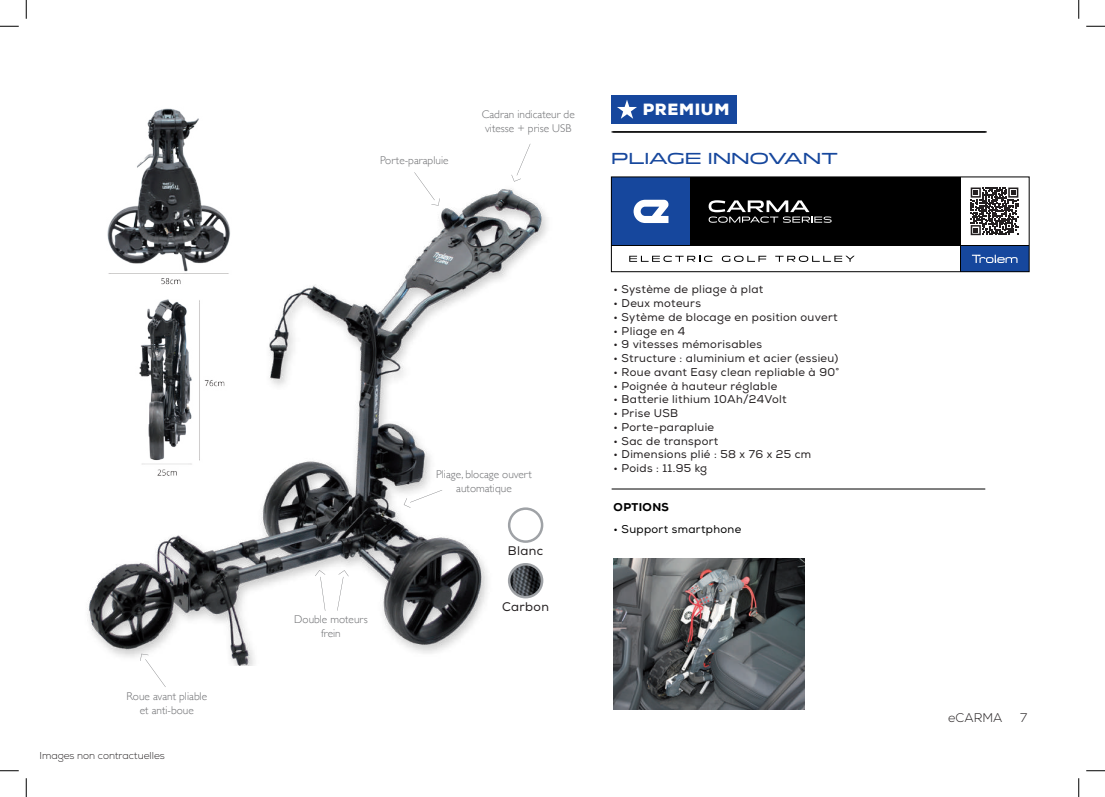
<style>
.page{position:relative;width:1105px;height:797px;background:#fff}
.page>*{position:absolute;margin:0;border:0;box-sizing:border-box;transform-origin:0 0}
.t1{font:500 16.25px "Panchang";letter-spacing:.03em;color:#16479d}
.t2{font:900 16.25px "Nexa";letter-spacing:.04em;color:#fff}
.t3{font:12.5px "Nexa";letter-spacing:.03em;color:#231f20}
.t4{font:300 12.5px "Nexa";color:#231f20}
.t5{font:11.25px "Nexa";letter-spacing:.03em;color:#231f20}
.t6{font:300 11.25px/13.5px "Gill Sans";color:#6c6d70;text-align:center}
.t7{font:11.25px "Nexa";letter-spacing:.03em;color:#000}
.t8{font:800 11.25px "Nexa";letter-spacing:.03em;color:#000}
.t9{font:300 10px "Nexa";color:#231f20}
</style>
<div class="page">
<hr style="left:613px;top:132px;width:374px;height:1px;background:#231f20">
<hr style="left:612px;top:132px;width:374px;height:1px;background:#000">
<hr style="left:612px;top:489px;width:373px;height:1px;background:#000">
<hr style="left:611px;top:132px;width:374px;height:1px;background:#000">
<img style="left:87px;top:189px;width:460px;height:476px">
<img style="left:87px;top:108px;width:172px;height:417px">
<svg style="left:414px;top:172px;width:26px;height:34px"></svg>
<svg style="left:140px;top:653px;width:26px;height:34px"></svg>
<svg style="left:404px;top:490px;width:38px;height:18px"></svg>
<svg style="left:315px;top:570px;width:10px;height:41px"></svg>
<svg style="left:337px;top:570px;width:12px;height:40px"></svg>
<img style="left:614px;top:559px;width:190px;height:150px">
<svg style="left:511px;top:144px;width:19px;height:38px"></svg>
<div style="left:611px;top:95px;width:125px;height:29px;background:#16479d"></div>
<svg style="left:617px;top:100px;width:20px;height:19px"></svg>
<div style="left:611px;top:177px;width:80px;height:69px;background:#16479d"></div>
<div style="left:691px;top:177px;width:269px;height:69px;background:#000"></div>
<div style="left:960px;top:246px;width:69px;height:26px;background:#16479d"></div>
<svg style="left:634px;top:200px;width:34px;height:23px"></svg>
<svg style="left:629px;top:256px;width:83px;height:6px"></svg>
<svg style="left:722px;top:256px;width:44px;height:6px"></svg>
<svg style="left:775px;top:256px;width:80px;height:6px"></svg>
<hr style="left:960px;top:177px;width:1px;height:95px;background:#000">
<hr style="left:611px;top:245px;width:418px;height:1px;background:#000">
<svg style="left:709px;top:200px;width:122px;height:23px"></svg>
<svg style="left:972px;top:255px;width:45px;height:8px"></svg>
<div style="left:611px;top:176px;width:418px;height:96px;border:1px solid #000"></div>
<svg style="left:971px;top:187px;width:47px;height:48px"></svg>
<svg style="left:0;top:25px;width:19px;height:2px"></svg>
<svg style="left:1086px;top:25px;width:19px;height:2px"></svg>
<svg style="left:0;top:770px;width:19px;height:1px"></svg>
<svg style="left:1086px;top:770px;width:19px;height:1px"></svg>
<svg style="left:25px;top:0;width:2px;height:19px"></svg>
<svg style="left:25px;top:778px;width:2px;height:19px"></svg>
<svg style="left:1078px;top:0;width:1px;height:19px"></svg>
<svg style="left:1078px;top:778px;width:1px;height:19px"></svg>
<p class="t6" style="left:126px;top:689px;width:82px">Roue avant pliable et anti-boue</p>
<p class="t9" style="left:40px;top:750px;width:127px">Images non contractuelles</p>
<p class="t6" style="left:380px;top:152px;width:70px">Porte-parapluie</p>
<p class="t6" style="left:482px;top:107px;width:94px;text-align:left">Cadran indicateur de vitesse + prise USB</p>
<h1 class="t2" style="left:643px;top:99px;width:88px">PREMIUM</h1>
<h1 class="t1" style="left:611px;top:149px;width:228px">PLIAGE INNOVANT</h1>
<p class="t6" style="left:294px;top:612px;width:75px">Double moteurs frein</p>
<p class="t6" style="left:436px;top:467px;width:97px">Pliage, blocage ouvert automatique</p>
<p class="t3" style="left:508px;top:543px;width:37px">Blanc</p>
<p class="t3" style="left:502px;top:599px;width:48px">Carbon</p>
<p class="t5" style="left:614px;top:283px;width:151px">• Système de pliage à plat</p>
<p class="t5" style="left:614px;top:296px;width:89px">• Deux moteurs</p>
<p class="t5" style="left:614px;top:310px;width:226px">• Sytème de blocage en position ouvert</p>
<p class="t5" style="left:614px;top:324px;width:73px">• Pliage en 4</p>
<p class="t5" style="left:614px;top:338px;width:150px">• 9 vitesses mémorisables</p>
<p class="t5" style="left:614px;top:351px;width:226px">• Structure : aluminium et acier (essieu)</p>
<p class="t5" style="left:614px;top:365px;width:227px">• Roue avant Easy clean repliable à 90°</p>
<p class="t5" style="left:614px;top:379px;width:165px">• Poignée à hauteur réglable</p>
<p class="t5" style="left:614px;top:393px;width:174px">• Batterie lithium 10Ah/24Volt</p>
<p class="t5" style="left:614px;top:406px;width:66px">• Prise USB</p>
<p class="t5" style="left:614px;top:420px;width:102px">• Porte-parapluie</p>
<p class="t5" style="left:614px;top:434px;width:106px">• Sac de transport</p>
<p class="t5" style="left:614px;top:448px;width:199px">• Dimensions plié : 58 x 76 x 25 cm</p>
<p class="t5" style="left:614px;top:461px;width:95px">• Poids : 11.95 kg</p>
<p class="t8" style="left:614px;top:500px;width:57px">OPTIONS</p>
<p class="t7" style="left:614px;top:522px;width:129px">• Support smartphone</p>
<p class="t4" style="left:948px;top:710px;width:56px">eCARMA</p>
<p class="t4" style="left:1020px;top:710px;width:9px">7</p>
</div>
